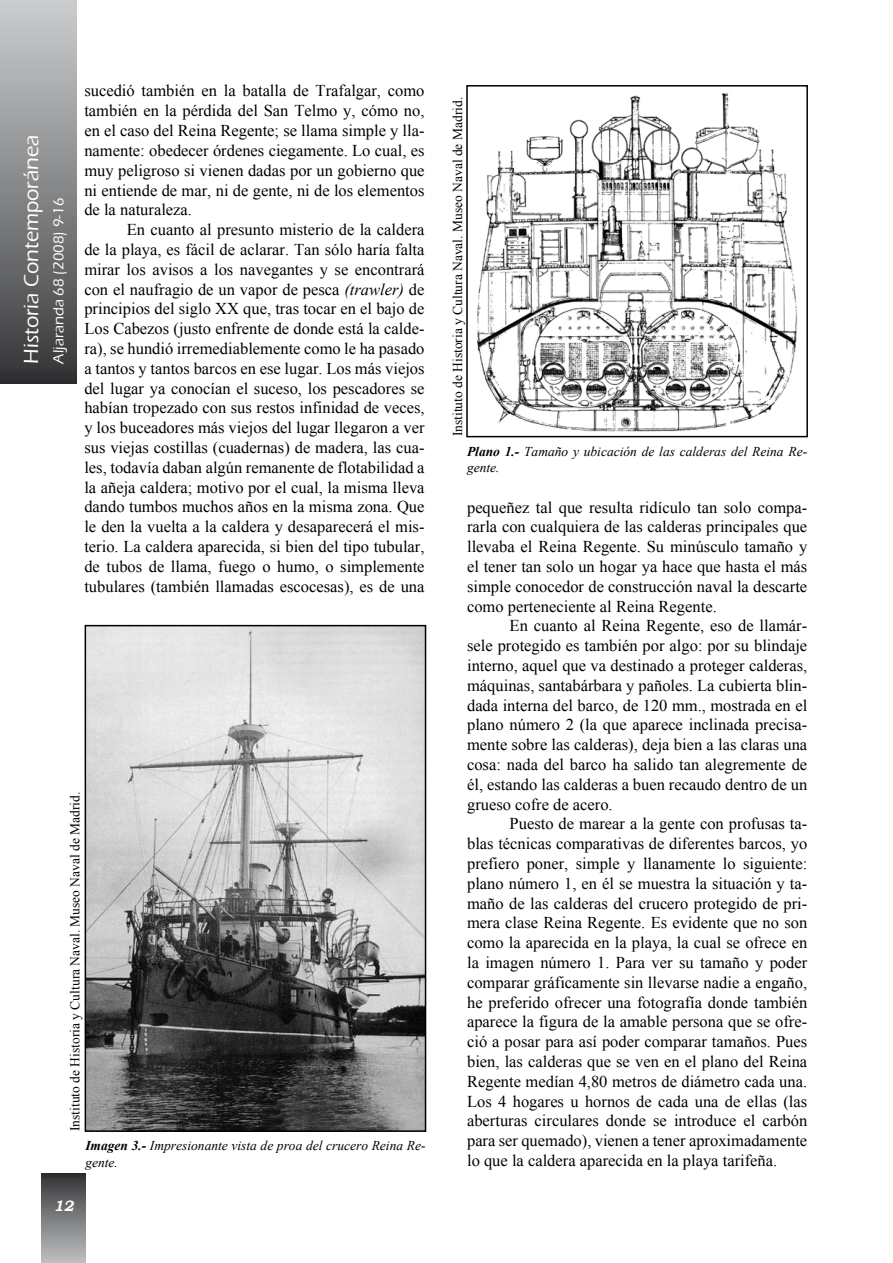
<style>
.page{position:relative;width:893px;height:1263px;background:#fff}
.page>*{position:absolute;margin:0;border:0;box-sizing:border-box;transform-origin:0 0}
.t1{font:500 21px "Eras ITC";color:#fff}
.t2{font:16.5px/19.8px "Times New Roman";color:#000;text-align:justify}
.t3{font:500 15px "Eras ITC";color:#fff}
.t4{font:italic 700 15px "Bookman Old Style";color:#fff}
.t5{font:italic 13.5px/16.2px "Times New Roman";color:#000}
.t6{font:13.5px "Times New Roman";color:#000}
.s1{font-style:italic}
.s2{font-weight:700}
</style>
<div class="page">
<div style="left:42px;top:1174px;width:43px;height:89px;background:linear-gradient(to bottom,#353538,#c0c2c3)"></div>
<div style="left:0;top:0;width:77px;height:383px;background:linear-gradient(to bottom,#cfd1d2,#363639)"></div>
<img style="left:88px;top:628px;width:335px;height:501px">
<div style="left:85px;top:625px;width:341px;height:507px;border:2px solid #000"></div>
<img style="left:477px;top:93px;width:321px;height:339px">
<div style="left:466px;top:85px;width:342px;height:352px;border:2px solid #000"></div>
<p class="t1" style="left:19px;top:364px;width:230px;rotate:-90deg">Historia Contemporánea</p>
<p class="t3" style="left:50px;top:364px;width:167px;rotate:-90deg">Aljaranda 68 (2008) 9-16</p>
<p class="t2" style="left:84px;top:81px;width:342px">sucedió también en la batalla de Trafalgar, como también en la pérdida del San Telmo y, cómo no, en el caso del Reina Regente; se llama simple y lla&shy;namente: obedecer órdenes ciegamente. Lo cual, es muy peligroso si vienen dadas por un gobierno que ni entiende de mar, ni de gente, ni de los elementos de la naturaleza.</p>
<p class="t2" style="left:84px;top:219px;width:342px;text-indent:43px">En cuanto al presunto misterio de la caldera de la playa, es fácil de aclarar. Tan sólo haría falta mirar los avisos a los navegantes y se encontrará con el naufragio de un vapor de pesca <span class="s1">(trawler)</span> de principios del siglo XX que, tras tocar en el bajo de Los Cabezos (justo enfrente de donde está la calde&shy;ra), se hundió irremediablemente como le ha pasado a tantos y tantos barcos en ese lugar. Los más viejos del lugar ya conocían el suceso, los pescadores se habían tropezado con sus restos infinidad de veces, y los buceadores más viejos del lugar llegaron a ver sus viejas costillas (cuadernas) de madera, las cua&shy;les, todavía daban algún remanente de flotabilidad a la añeja caldera; motivo por el cual, la misma lleva dando tumbos muchos años en la misma zona. Que le den la vuelta a la caldera y desaparecerá el mis&shy;terio. La caldera aparecida, si bien del tipo tubular, de tubos de llama, fuego o humo, o simplemente tubulares (también llamadas escocesas), es de una</p>
<p class="t6" style="left:66px;top:1131px;width:341px;rotate:-90deg">Instituto de Historia y Cultura Naval. Museo Naval de Madrid.</p>
<p class="t5" style="left:85px;top:1137px;width:342px"><span class="s2">Imagen 3.-</span> Impresionante vista de proa del crucero Reina Re&shy;gente.</p>
<p class="t4" style="left:53px;top:1194px;width:22px">12</p>
<p class="t6" style="left:449px;top:436px;width:341px;rotate:-90deg">Instituto de Historia y Cultura Naval. Museo Naval de Madrid.</p>
<p class="t5" style="left:467px;top:443px;width:342px"><span class="s2">Plano 1.-</span> Tamaño y ubicación de las calderas del Reina Re&shy;gente.</p>
<p class="t2" style="left:467px;top:497px;width:342px">pequeñez tal que resulta ridículo tan solo compa&shy;rarla con cualquiera de las calderas principales que llevaba el Reina Regente. Su minúsculo tamaño y el tener tan solo un hogar ya hace que hasta el más simple conocedor de construcción naval la descarte como perteneciente al Reina Regente.</p>
<p class="t2" style="left:467px;top:616px;width:342px;text-indent:43px">En cuanto al Reina Regente, eso de llamár&shy;sele protegido es también por algo: por su blindaje interno, aquel que va destinado a proteger calderas, máquinas, santabárbara y pañoles. La cubierta blin&shy;dada interna del barco, de 120 mm., mostrada en el plano número 2 (la que aparece inclinada precisa&shy;mente sobre las calderas), deja bien a las claras una cosa: nada del barco ha salido tan alegremente de él, estando las calderas a buen recaudo dentro de un grueso cofre de acero.</p>
<p class="t2" style="left:467px;top:814px;width:342px;text-indent:43px">Puesto de marear a la gente con profusas ta&shy;blas técnicas comparativas de diferentes barcos, yo prefiero poner, simple y llanamente lo siguiente: plano número 1, en él se muestra la situación y ta&shy;maño de las calderas del crucero protegido de pri&shy;mera clase Reina Regente. Es evidente que no son como la aparecida en la playa, la cual se ofrece en la imagen número 1. Para ver su tamaño y poder comparar gráficamente sin llevarse nadie a engaño, he preferido ofrecer una fotografía donde también aparece la figura de la amable persona que se ofre&shy;ció a posar para así poder comparar tamaños. Pues bien, las calderas que se ven en el plano del Reina Regente medían 4,80 metros de diámetro cada una.<br>Los 4 hogares u hornos de cada una de ellas (las aberturas circulares donde se introduce el carbón para ser quemado), vienen a tener aproximadamente lo que la caldera aparecida en la playa tarifeña.</p>
</div>
